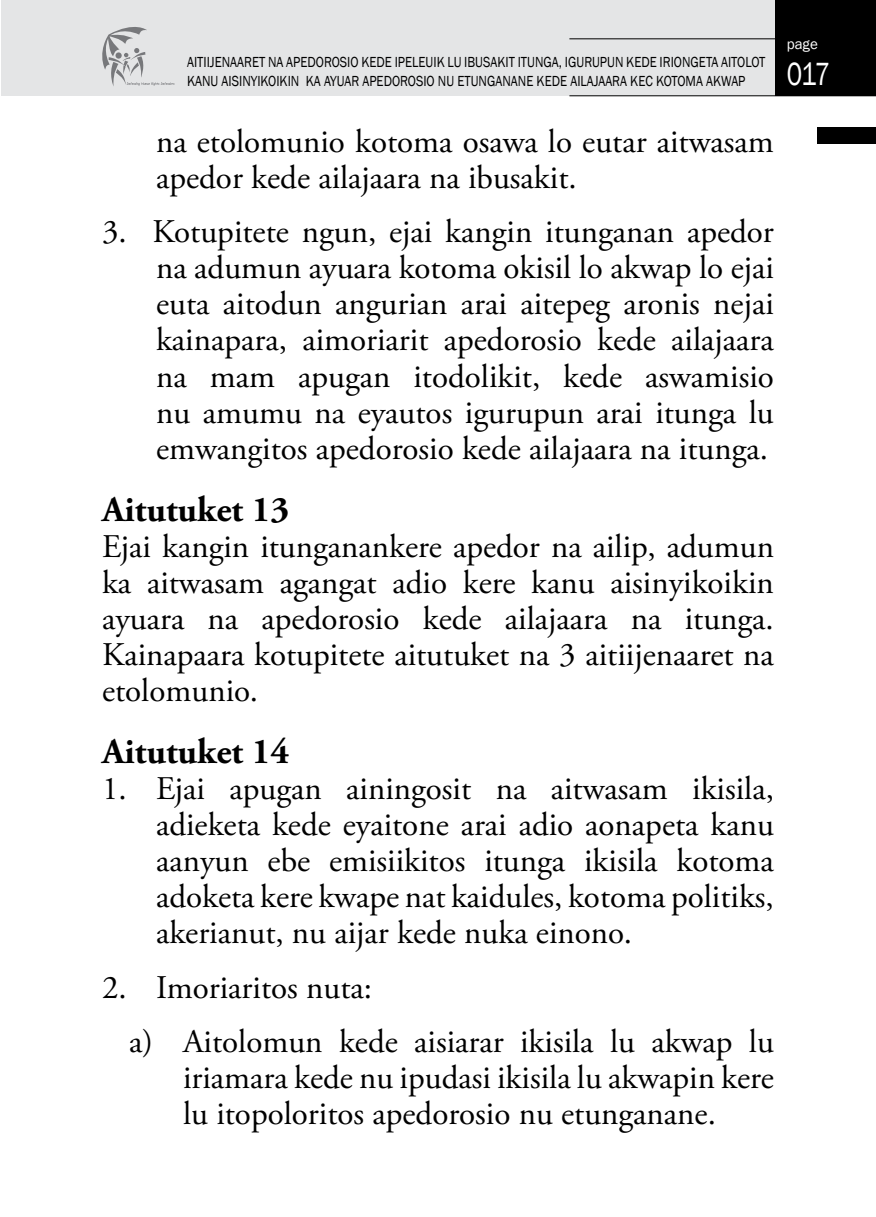
<style>
.page{position:relative;width:876px;height:1217px;background:#fff}
.page>*{position:absolute;margin:0;border:0;box-sizing:border-box;transform-origin:0 0}
.t1{font:700 36px "Adobe Garamond Pro";color:#000}
.t2{font:33px/36px "Adobe Garamond Pro";color:#000}
.t3{font:15px/18.9px "Franklin Gothic";color:#000;scale:.86 1}
.t4{font:15px "Franklin Gothic";color:#fff}
.s1{font-size:33px;color:#fff}
</style>
<div class="page">
<div style="left:2px;top:0;width:874px;height:95px;background:#e4e5e6"></div>
<hr style="left:569px;top:38px;width:307px;height:1px;background:#000">
<hr style="left:569px;top:95px;width:307px;height:1px;background:#000">
<div style="left:817px;top:128px;width:59px;height:16px;background:#000"></div>
<div style="left:776px;top:0;width:100px;height:95px;background:#000"></div>
<svg style="left:102px;top:27px;width:73px;height:59px"></svg>
<p class="t4" style="left:787px;top:34px;width:33px">page</p>
<p class="t3" style="left:187px;top:53px;width:749px">AITIIJENAARET NA APEDOROSIO KEDE IPELEUIK LU IBUSAKIT ITUNGA, IGURUPUN KEDE IRIONGETA AITOLOT<br>KANU AISINYIKOIKIN KA AYUAR APEDOROSIO NU ETUNGANANE KEDE AILAJAARA KEC KOTOMA AKWAP <span class="s1">017</span></p>
<p class="t2" style="left:156px;top:124px;width:619px">na etolomunio kotoma osawa lo eutar aitwasam apedor kede ailajaara na ibusakit.</p>
<p class="t2" style="left:156px;top:215px;width:619px;text-align:justify;text-indent:-54px">3. Kotupitete ngun, ejai kangin itunganan apedor na adumun ayuara kotoma okisil lo akwap lo ejai euta aitodun angurian arai aitepeg aronis nejai kainapara, aimoriarit apedorosio kede ailajaara na mam apugan itodolikit, kede aswamisio nu amumu na eyautos igurupun arai itunga lu emwangitos apedorosio kede ailajaara na itunga.</p>
<p class="t1" style="left:102px;top:488px;width:189px">Aitutuket 13</p>
<p class="t2" style="left:102px;top:529px;width:673px;text-align:justify">Ejai kangin itunganankere apedor na ailip, adumun ka aitwasam agangat adio kere kanu aisinyikoikin ayuara na apedorosio kede ailajaara na itunga.<br>Kainapaara kotupitete aitutuket na 3 aitiijenaaret na etolomunio.</p>
<p class="t1" style="left:102px;top:730px;width:189px">Aitutuket 14</p>
<p class="t2" style="left:156px;top:771px;width:619px;text-align:justify;text-indent:-54px">1. Ejai apugan ainingosit na aitwasam ikisila, adieketa kede eyaitone arai adio aonapeta kanu aanyun ebe emisiikitos itunga ikisila kotoma adoketa kere kwape nat kaidules, kotoma politiks, akerianut, nu aijar kede nuka einono.</p>
<p class="t2" style="left:129px;top:960px;width:646px;line-height:54.6px;text-indent:-27px">2. Imoriaritos nuta:<br>a) Aitolomun kede aisiarar ikisila lu akwap lu</p>
<p class="t2" style="left:183px;top:1060px;width:592px">iriamara kede nu ipudasi ikisila lu akwapin kere lu itopoloritos apedorosio nu etunganane.</p>
</div>
